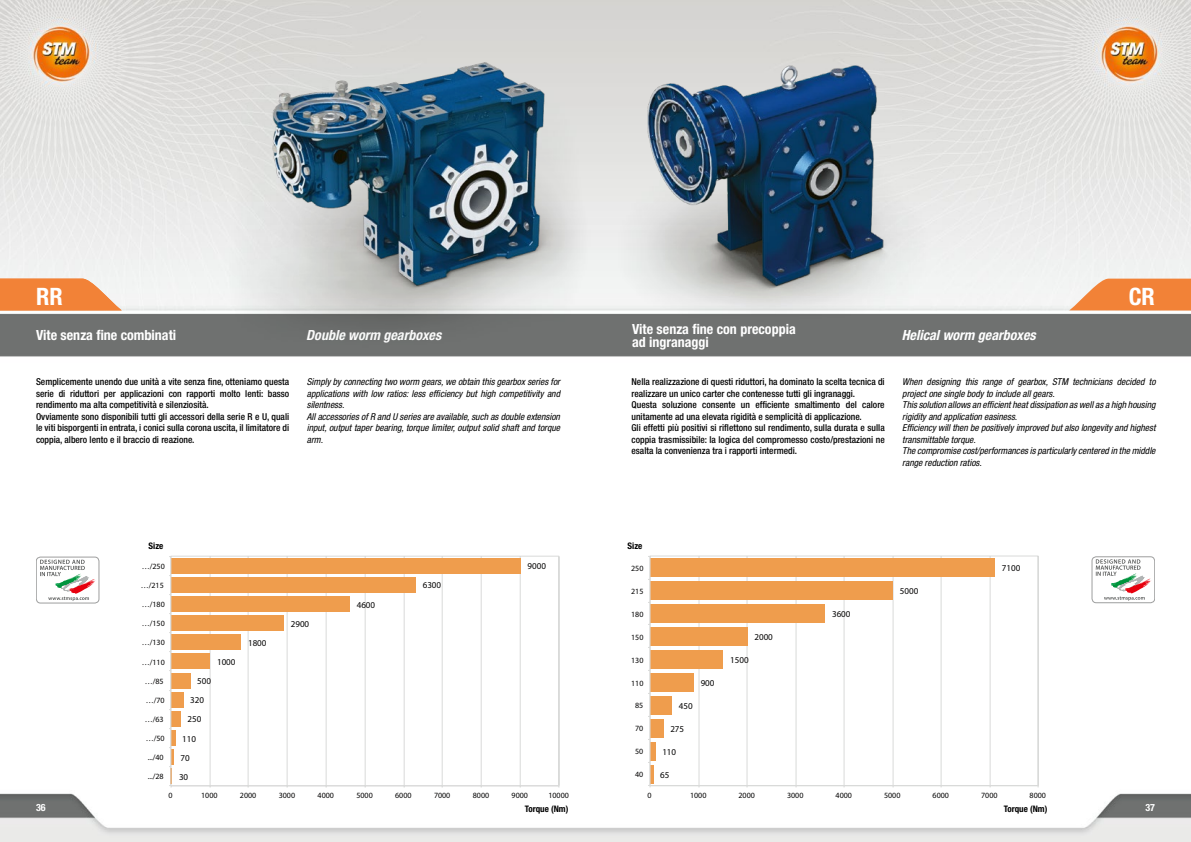
<style>
.page{position:relative;width:1191px;height:842px;background:#fff}
.page>*{position:absolute;margin:0;border:0;box-sizing:border-box;transform-origin:0 0}
.t1{font:700 condensed 24px "Helvetica Neue LT Std";color:#fff}
.t2{font:700 condensed 14px/13px "Helvetica Neue LT Std";color:#fff}
.t3{font:italic 700 condensed 14px "Helvetica Neue LT Std";color:#fff}
.t4{font:700 condensed 10px "Helvetica Neue LT Std";color:#fff}
.t5{font:500 condensed 9.5px/11.5px "Helvetica Neue LT Std";color:#000}
.t6{font:italic condensed 9.5px/11.5px "Helvetica Neue LT Std";color:#000}
.t7{font:9px "Myriad Pro";color:#030202}
.t8{font:700 condensed 9px "Helvetica Neue LT Std";color:#000}
.t9{font:8px "Myriad Pro";color:#030202}
</style>
<div class="page">
<img style="left:0;top:0;width:587px;height:842px">
<img style="left:587px;top:0;width:604px;height:842px">
<svg style="left:1069px;top:279px;width:122px;height:32px;background:#f29354"></svg>
<svg style="left:0;top:279px;width:122px;height:31px;background:#f29251"></svg>
<img style="left:149px;top:0;width:19px;height:374px">
<img style="left:168px;top:0;width:427px;height:374px">
<img style="left:562px;top:32px;width:386px;height:327px">
<img style="left:592px;top:30px;width:327px;height:329px">
<svg style="left:170px;top:555px;width:390px;height:232px"></svg>
<hr style="left:171px;top:749px;width:3px;height:16px;background:#ef9d4d">
<svg style="left:171px;top:730px;width:4px;height:15px"></svg>
<div style="left:171px;top:711px;width:10px;height:15px;background:#ef9d4d"></div>
<div style="left:171px;top:692px;width:12px;height:15px;background:#ef9d4d"></div>
<div style="left:171px;top:673px;width:19px;height:15px;background:#ef9d4d"></div>
<div style="left:171px;top:654px;width:39px;height:15px;background:#ef9d4d"></div>
<div style="left:171px;top:635px;width:70px;height:15px;background:#ef9d4d"></div>
<div style="left:171px;top:615px;width:112px;height:16px;background:#ef9d4d"></div>
<div style="left:171px;top:596px;width:178px;height:16px;background:#ef9d4d"></div>
<div style="left:171px;top:577px;width:244px;height:15px;background:#ef9d4d"></div>
<div style="left:171px;top:558px;width:349px;height:15px;background:#ef9d4d"></div>
<hr style="left:171px;top:785px;width:388px;height:1px;background:#d9dad9">
<hr style="left:170px;top:556px;width:1px;height:230px;background:#d9dad9">
<svg style="left:169px;top:766px;width:3px;height:21px"></svg>
<div style="left:36px;top:557px;width:63px;height:46px;border:1px solid #9d9e9e;border-radius:4px"></div>
<svg style="left:40px;top:560px;width:56px;height:41px"></svg>
<div style="left:1091px;top:556px;width:64px;height:47px;border:1px solid #9d9e9e;border-radius:4px"></div>
<svg style="left:1095px;top:559px;width:56px;height:42px"></svg>
<svg style="left:649px;top:555px;width:390px;height:232px"></svg>
<hr style="left:650px;top:765px;width:3px;height:18px;background:#ef9d4d">
<div style="left:650px;top:742px;width:5px;height:18px;background:#ef9d4d"></div>
<div style="left:650px;top:719px;width:13px;height:18px;background:#ef9d4d"></div>
<div style="left:650px;top:696px;width:22px;height:18px;background:#ef9d4d"></div>
<div style="left:650px;top:673px;width:43px;height:18px;background:#ef9d4d"></div>
<div style="left:650px;top:650px;width:73px;height:18px;background:#ef9d4d"></div>
<div style="left:650px;top:627px;width:97px;height:18px;background:#ef9d4d"></div>
<div style="left:650px;top:604px;width:174px;height:18px;background:#ef9d4d"></div>
<div style="left:650px;top:581px;width:242px;height:19px;background:#ef9d4d"></div>
<div style="left:650px;top:558px;width:344px;height:19px;background:#ef9d4d"></div>
<hr style="left:650px;top:785px;width:388px;height:1px;background:#d9dad9">
<hr style="left:649px;top:556px;width:1px;height:230px;background:#d9dad9">
<h1 class="t1" style="left:36px;top:281px;width:28px">RR</h1>
<h2 class="t2" style="left:632px;top:322px;width:165px">Vite senza fine con precoppia ad ingranaggi</h2>
<h2 class="t2" style="left:36px;top:329px;width:142px">Vite senza fine combinati</h2>
<h2 class="t3" style="left:306px;top:327px;width:136px">Double worm gearboxes</h2>
<h2 class="t3" style="left:901px;top:326px;width:135px">Helical worm gearboxes</h2>
<h1 class="t1" style="left:1128px;top:281px;width:28px">CR</h1>
<p class="t5" style="left:36px;top:376px;width:255px">Semplicemente unendo due unità a vite senza fine, otteniamo questa serie di riduttori per applicazioni con rapporti molto lenti: basso rendimento ma alta competitività e silenziosità.<br>Ovviamente sono disponibili tutti gli accessori della serie R e U, quali le viti bisporgenti in entrata, i conici sulla corona uscita, il limitatore di coppia, albero lento e il braccio di reazione.</p>
<p class="t6" style="left:307px;top:376px;width:255px">Simply by connecting two worm gears, we obtain this gearbox series for applications with low ratios: less efficiency but high competitivity and silentness.<br>All accessories of R and U series are available, such as double extension input, output taper bearing, torque limiter, output solid shaft and torque arm.</p>
<p class="t6" style="left:902px;top:376px;width:255px">When designing this range of gearbox, STM technicians decided to project one single body to include all gears.<br>This solution allows an efficient heat dissipation as well as a high housing rigidity and application easiness.<br>Efficiency will then be positively improved but also longevity and highest transmittable torque.<br>The compromise cost/performances is particularly centered in the middle range reduction ratios.</p>
<p class="t5" style="left:631px;top:376px;width:255px">Nella realizzazione di questi riduttori, ha dominato la scelta tecnica di realizzare un unico carter che contenesse tutti gli ingranaggi.<br>Questa soluzione consente un efficiente smaltimento del calore unitamente ad una elevata rigidità e semplicità di applicazione.<br>Gli effetti più positivi si riflettono sul rendimento, sulla durata e sulla coppia trasmissibile: la logica del compromesso costo/prestazioni ne esalta la convenienza tra i rapporti intermedi.</p>
<p class="t8" style="left:149px;top:540px;width:16px">Size</p>
<p class="t8" style="left:627px;top:540px;width:16px">Size</p>
<p class="t9" style="left:142px;top:561px;width:25px">…/250</p>
<p class="t7" style="left:527px;top:561px;width:20px">9000</p>
<p class="t9" style="left:631px;top:563px;width:14px">250</p>
<p class="t7" style="left:1001px;top:562px;width:20px">7100</p>
<p class="t9" style="left:141px;top:580px;width:25px">…/215</p>
<p class="t7" style="left:423px;top:580px;width:20px">6300</p>
<p class="t9" style="left:631px;top:586px;width:14px">215</p>
<p class="t7" style="left:900px;top:585px;width:20px">5000</p>
<p class="t9" style="left:142px;top:599px;width:25px">…/180</p>
<p class="t7" style="left:357px;top:599px;width:20px">4600</p>
<p class="t9" style="left:631px;top:609px;width:14px">180</p>
<p class="t7" style="left:832px;top:608px;width:20px">3600</p>
<p class="t9" style="left:142px;top:619px;width:25px">…/150</p>
<p class="t7" style="left:291px;top:618px;width:20px">2900</p>
<p class="t9" style="left:142px;top:638px;width:25px">…/130</p>
<p class="t7" style="left:248px;top:637px;width:20px">1800</p>
<p class="t9" style="left:631px;top:632px;width:14px">150</p>
<p class="t7" style="left:754px;top:631px;width:20px">2000</p>
<p class="t9" style="left:142px;top:657px;width:25px">…/110</p>
<p class="t7" style="left:217px;top:656px;width:20px">1000</p>
<p class="t9" style="left:631px;top:655px;width:14px">130</p>
<p class="t7" style="left:730px;top:654px;width:20px">1500</p>
<p class="t9" style="left:145px;top:676px;width:20px">…/85</p>
<p class="t7" style="left:197px;top:675px;width:15px">500</p>
<p class="t9" style="left:631px;top:678px;width:14px">110</p>
<p class="t7" style="left:700px;top:677px;width:15px">900</p>
<p class="t9" style="left:146px;top:695px;width:20px">…/70</p>
<p class="t7" style="left:190px;top:695px;width:15px">320</p>
<p class="t9" style="left:635px;top:701px;width:10px">85</p>
<p class="t7" style="left:679px;top:700px;width:15px">450</p>
<p class="t9" style="left:145px;top:714px;width:20px">…/63</p>
<p class="t7" style="left:187px;top:714px;width:15px">250</p>
<p class="t9" style="left:635px;top:724px;width:10px">70</p>
<p class="t7" style="left:670px;top:723px;width:15px">275</p>
<p class="t9" style="left:146px;top:733px;width:20px">…/50</p>
<p class="t7" style="left:182px;top:733px;width:15px">110</p>
<p class="t9" style="left:148px;top:753px;width:17px">.../40</p>
<p class="t7" style="left:181px;top:752px;width:11px">70</p>
<p class="t9" style="left:635px;top:747px;width:10px">50</p>
<p class="t7" style="left:662px;top:746px;width:15px">110</p>
<p class="t9" style="left:148px;top:772px;width:17px">.../28</p>
<p class="t7" style="left:179px;top:771px;width:11px">30</p>
<p class="t9" style="left:635px;top:770px;width:10px">40</p>
<p class="t7" style="left:660px;top:769px;width:11px">65</p>
<p class="t9" style="left:168px;top:790px;width:6px">0</p>
<p class="t9" style="left:201px;top:790px;width:18px">1000</p>
<p class="t9" style="left:240px;top:790px;width:18px">2000</p>
<p class="t9" style="left:279px;top:790px;width:18px">3000</p>
<p class="t9" style="left:317px;top:790px;width:18px">4000</p>
<p class="t9" style="left:356px;top:790px;width:18px">5000</p>
<p class="t9" style="left:395px;top:790px;width:18px">6000</p>
<p class="t9" style="left:434px;top:790px;width:18px">7000</p>
<p class="t9" style="left:473px;top:790px;width:18px">8000</p>
<p class="t9" style="left:511px;top:790px;width:18px">9000</p>
<p class="t9" style="left:548px;top:790px;width:22px">10000</p>
<p class="t9" style="left:647px;top:790px;width:6px">0</p>
<p class="t9" style="left:690px;top:790px;width:18px">1000</p>
<p class="t9" style="left:738px;top:790px;width:18px">2000</p>
<p class="t9" style="left:787px;top:790px;width:18px">3000</p>
<p class="t9" style="left:835px;top:790px;width:18px">4000</p>
<p class="t9" style="left:884px;top:790px;width:18px">5000</p>
<p class="t9" style="left:932px;top:790px;width:18px">6000</p>
<p class="t9" style="left:981px;top:790px;width:18px">7000</p>
<p class="t9" style="left:1029px;top:790px;width:18px">8000</p>
<p class="t4" style="left:36px;top:801px;width:11px">36</p>
<p class="t4" style="left:1145px;top:801px;width:11px">37</p>
<p class="t8" style="left:525px;top:804px;width:45px">Torque (Nm)</p>
<p class="t8" style="left:1004px;top:803px;width:45px">Torque (Nm)</p>
</div>
